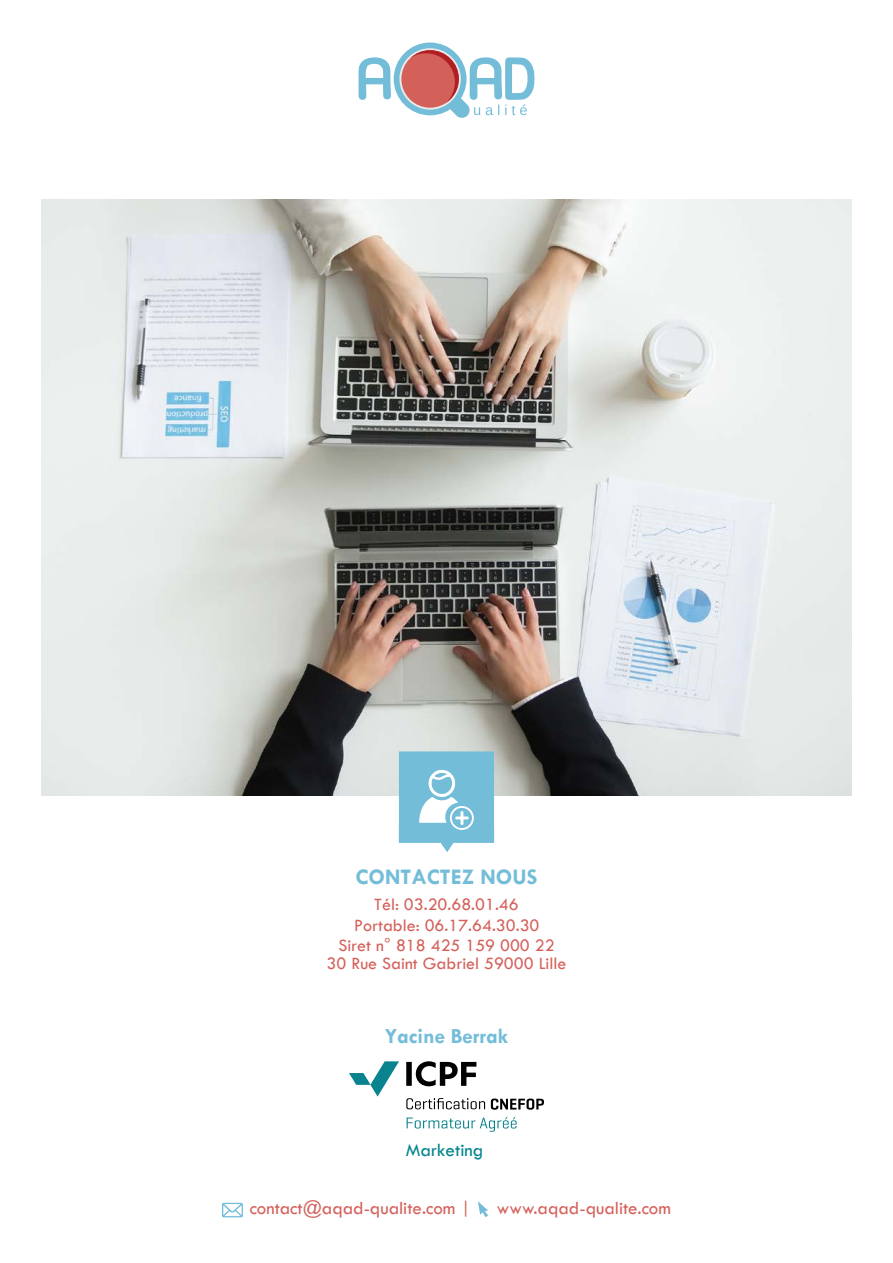
<style>
.page{position:relative;width:893px;height:1263px;background:#fff}
.page>*{position:absolute;margin:0;border:0;box-sizing:border-box;transform-origin:0 0}
.t1{font:700 22.5px "Tw Cen";color:#74bdd9}
.t2{font:700 21.75px "Tw Cen";color:#74bdd9}
.t3{font:19.05px "Tw Cen";color:#01838e}
.t4{font:18.9px "Tw Cen";color:#d4605a}
.t5{font:18px/20.2px "Tw Cen";color:#d4605a;text-align:center}
</style>
<div class="page">
<img style="left:41px;top:200px;width:810px;height:595px">
<svg style="left:222px;top:1203px;width:21px;height:14px"></svg>
<svg style="left:478px;top:1201px;width:10px;height:16px"></svg>
<div style="left:394px;top:43px;width:73px;height:72px;background:#74bdd9;border-radius:50%"></div>
<svg style="left:399px;top:48px;width:62px;height:62px"></svg>
<div style="left:401px;top:50px;width:58px;height:58px;background:#d4605a;border-radius:50%"></div>
<svg style="left:359px;top:57px;width:32px;height:43px"></svg>
<svg style="left:410px;top:50px;width:124px;height:68px"></svg>
<svg style="left:399px;top:751px;width:95px;height:101px"></svg>
<svg style="left:349px;top:1061px;width:50px;height:35px"></svg>
<svg style="left:406px;top:1061px;width:70px;height:25px"></svg>
<svg style="left:491px;top:1098px;width:53px;height:12px"></svg>
<svg style="left:406px;top:1117px;width:111px;height:15px"></svg>
<svg style="left:406px;top:1098px;width:79px;height:11px"></svg>
<p class="t1" style="left:355px;top:863px;width:183px">CONTACTEZ NOUS</p>
<p class="t5" style="left:338px;top:894px;width:218px">Tél: 03.20.68.01.46<br>Portable: 06.17.64.30.30<br>Siret n° 818 425 159 000 22</p>
<p class="t5" style="left:327px;top:953px;width:241px">30 Rue Saint Gabriel 59000 Lille</p>
<p class="t2" style="left:385px;top:1023px;width:125px">Yacine Berrak</p>
<p class="t3" style="left:406px;top:1138px;width:79px">Marketing</p>
<p class="t4" style="left:250px;top:1197px;width:222px">contact@aqad-qualite.com |</p>
<p class="t4" style="left:497px;top:1197px;width:176px">www.aqad-qualite.com</p>
</div>
